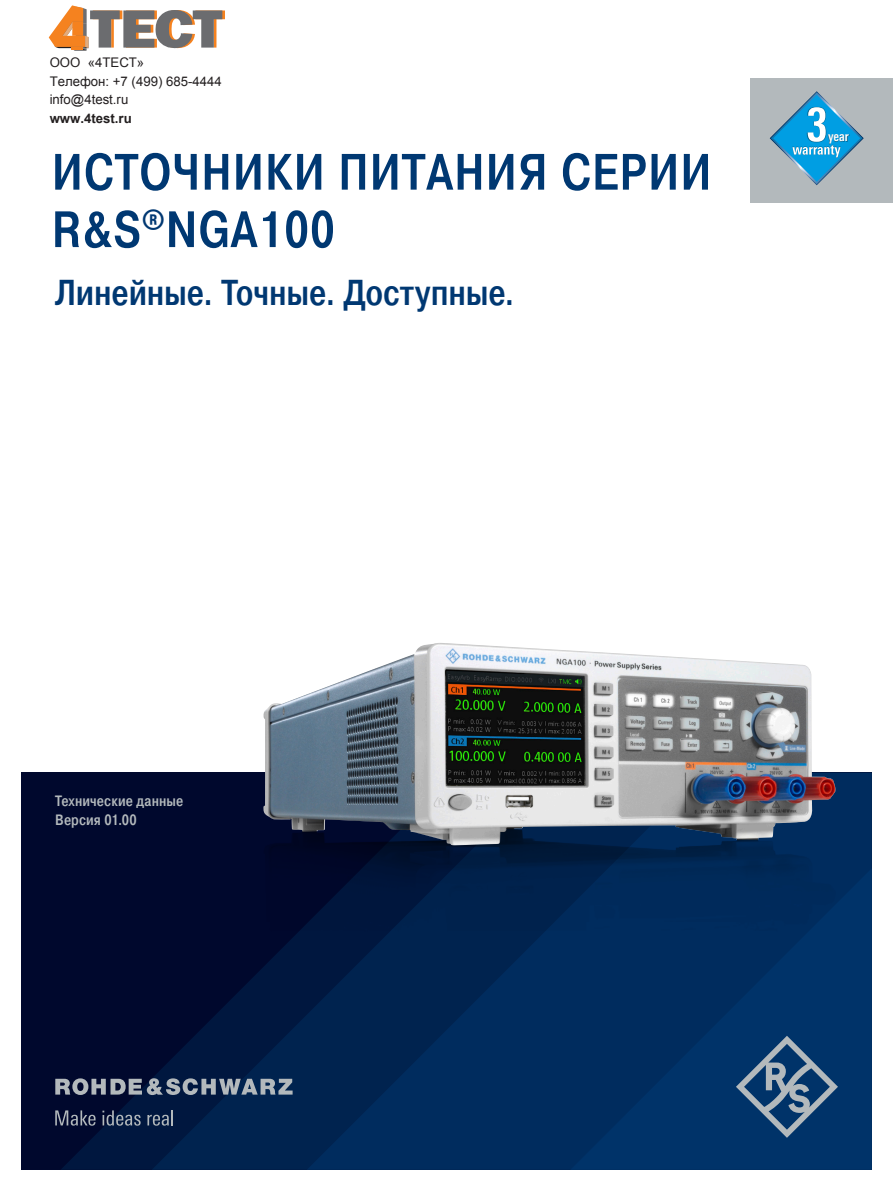
<style>
.page{position:relative;width:893px;height:1191px;background:#fff}
.page>*{position:absolute;margin:0;border:0;box-sizing:border-box;transform-origin:0 0}
.t1{font:500 51px/57.4px "Pragmatica Cond";letter-spacing:.02em;color:#003872}
.t2{font:500 36px "Pragmatica Cond";letter-spacing:-.005em;color:#003872}
.t3{font:500 15px/19.2px "Pragmatica Cond";letter-spacing:.005em;color:#b3b9bc}
.t4{font:700 13.35px "Linotype Univers 620 Cn";color:#fff}
.t5{font:13.2px/18.6px "Arial";color:#231f20}
.s1{font-style:inherit}
.s2{font-weight:700}
</style>
<div class="page">
<div style="left:21px;top:772px;width:851px;height:397px;background:#00082d"></div>
<svg style="left:61px;top:1095px;width:91px;height:74px;fill:#00173f"></svg>
<svg style="left:152px;top:962px;width:155px;height:207px"></svg>
<svg style="left:307px;top:772px;width:565px;height:397px;background:#002858"></svg>
<svg style="left:570px;top:868px;width:302px;height:301px;background:#003064"></svg>
<svg style="left:736px;top:1035px;width:102px;height:102px;background:#2d557e"></svg>
<svg style="left:55px;top:1078px;width:238px;height:17px;background:#626e82"></svg>
<svg style="left:55px;top:1110px;width:41px;height:15px"></svg>
<svg style="left:102px;top:1110px;width:39px;height:15px"></svg>
<svg style="left:147px;top:1110px;width:26px;height:15px"></svg>
<img style="left:269px;top:823px;width:567px;height:139px">
<img style="left:263px;top:643px;width:572px;height:202px">
<div style="left:750px;top:79px;width:143px;height:124px;background:#b3b9bc"></div>
<svg style="left:770px;top:91px;width:94px;height:94px"></svg>
<img style="left:828px;top:129px;width:21px;height:15px">
<svg style="left:49px;top:5px;width:176px;height:45px"></svg>
<p class="t5" style="left:50px;top:53px;width:174px">ООО «4ТЕСТ»<br>Телефон: +7 (499) 685-4444 <span class="s1">info</span>@4test.ru<br><span class="s2">www.4test.ru</span></p>
<h1 class="t1" style="left:52px;top:144px;width:661px">ИСТОЧНИКИ ПИТАНИЯ СЕРИИ<br>R&amp;S<sup>®</sup>NGA100</h1>
<h2 class="t2" style="left:55px;top:271px;width:461px">Линейные. Точные. Доступные.</h2>
<p class="t4" style="left:828px;top:128px;width:22px">year</p>
<p class="t3" style="left:55px;top:791px;width:130px">Технические данные<br>Версия 01.00</p>
</div>
